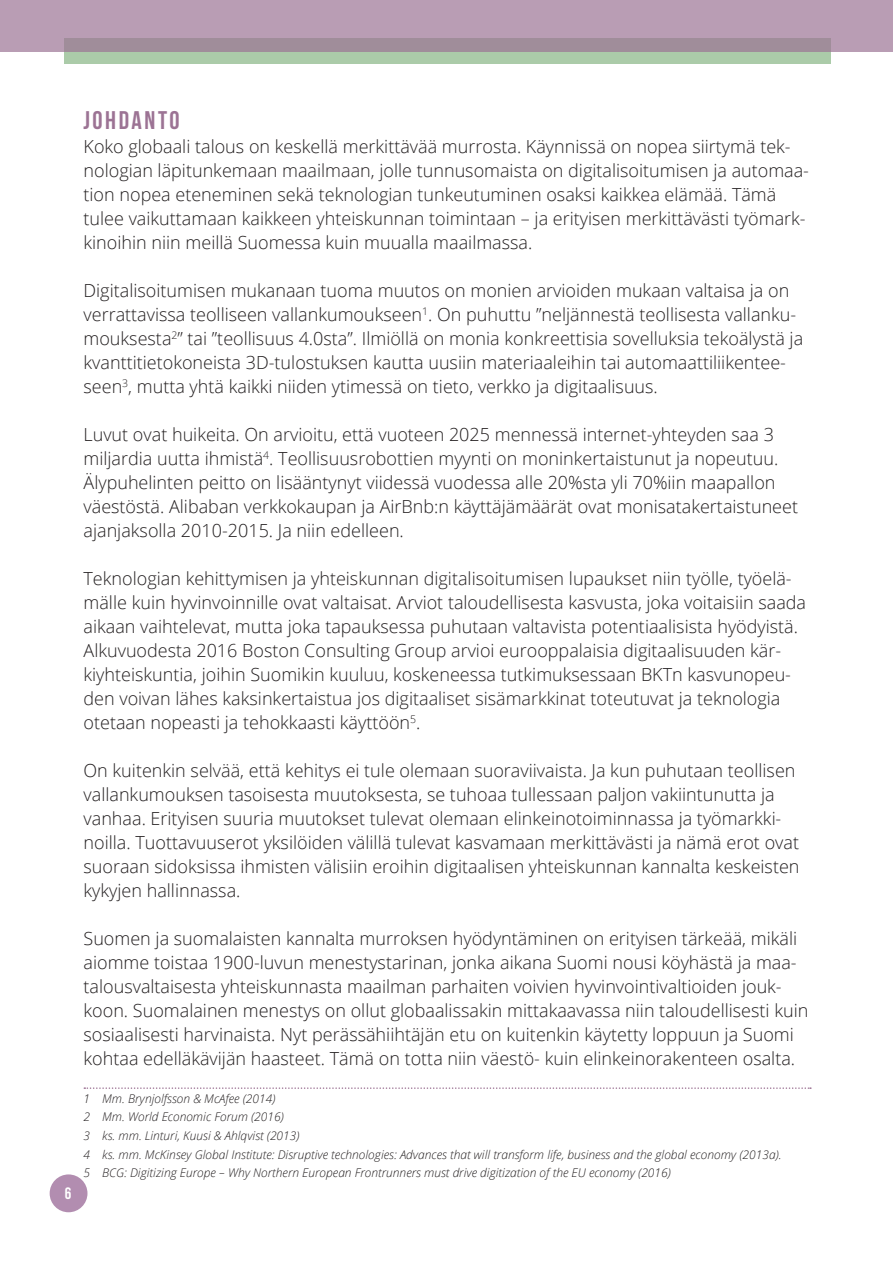
<style>
.page{position:relative;width:893px;height:1263px;background:#fff}
.page>*{position:absolute;margin:0;border:0;box-sizing:border-box;transform-origin:0 0}
.t1{font:25.5px "Bebas Neue";letter-spacing:.1em;color:#9c7394}
.t2{font:300 18px/24px "Open Sans";color:#231f20}
.t3{font:16.5px "Bebas Neue";color:#fff}
.t4{font:italic 300 12px/18.6px "Open Sans";color:#231f20}
</style>
<div class="page">
<svg style="left:84px;top:1087px;width:727px;height:2px"></svg>
<div style="left:50px;top:1174px;width:37px;height:38px;background:#b28db0;border-radius:50%"></div>
<div style="left:64px;top:38px;width:766px;height:26px;background:#abcba9"></div>
<div style="left:0;top:0;width:893px;height:51px;background:linear-gradient(to bottom,#c0a2bc,#a791a1)"></div>
<p class="t3" style="left:65px;top:1184px;width:8px">6</p>
<h1 class="t1" style="left:84px;top:106px;width:98px">JOHDANTO</h1>
<p class="t2" style="left:84px;top:134px;width:727px">Koko globaali talous on keskellä merkittävää murrosta. Käynnissä on nopea siirtymä tek&shy;nologian läpitunkemaan maailmaan, jolle tunnusomaista on digitalisoitumisen ja automaa&shy;tion nopea eteneminen sekä teknologian tunkeutuminen osaksi kaikkea elämää. Tämä tulee vaikuttamaan kaikkeen yhteiskunnan toimintaan – ja erityisen merkittävästi työmark&shy;kinoihin niin meillä Suomessa kuin muualla maailmassa.</p>
<p class="t2" style="left:84px;top:278px;width:721px">Digitalisoitumisen mukanaan tuoma muutos on monien arvioiden mukaan valtaisa ja on verrattavissa teolliseen vallankumoukseen<sup>1</sup>. On puhuttu ”neljännestä teollisesta vallanku&shy;mouksesta<sup>2</sup>” tai ”teollisuus 4.0sta”. Ilmiöllä on monia konkreettisia sovelluksia tekoälystä ja kvanttitietokoneista 3D-tulostuksen kautta uusiin materiaaleihin tai automaattiliikentee&shy;seen<sup>3</sup>, mutta yhtä kaikki niiden ytimessä on tieto, verkko ja digitaalisuus.</p>
<p class="t2" style="left:84px;top:422px;width:716px">Luvut ovat huikeita. On arvioitu, että vuoteen 2025 mennessä internet-yhteyden saa 3 miljardia uutta ihmistä<sup>4</sup>. Teollisuusrobottien myynti on moninkertaistunut ja nopeutuu.<br>Älypuhelinten peitto on lisääntynyt viidessä vuodessa alle 20%sta yli 70%iin maapallon väestöstä. Alibaban verkkokaupan ja AirBnb:n käyttäjämäärät ovat monisatakertaistuneet ajanjaksolla 2010-2015. Ja niin edelleen.</p>
<p class="t2" style="left:84px;top:566px;width:724px">Teknologian kehittymisen ja yhteiskunnan digitalisoitumisen lupaukset niin työlle, työelä&shy;mälle kuin hyvinvoinnille ovat valtaisat. Arviot taloudellisesta kasvusta, joka voitaisiin saada aikaan vaihtelevat, mutta joka tapauksessa puhutaan valtavista potentiaalisista hyödyistä.<br>Alkuvuodesta 2016 Boston Consulting Group arvioi eurooppalaisia digitaalisuuden kär&shy;kiyhteiskuntia, joihin Suomikin kuuluu, koskeneessa tutkimuksessaan BKTn kasvunopeu&shy;den voivan lähes kaksinkertaistua jos digitaaliset sisämarkkinat toteutuvat ja teknologia otetaan nopeasti ja tehokkaasti käyttöön<sup>5</sup>.</p>
<p class="t2" style="left:84px;top:758px;width:717px">On kuitenkin selvää, että kehitys ei tule olemaan suoraviivaista. Ja kun puhutaan teollisen vallankumouksen tasoisesta muutoksesta, se tuhoaa tullessaan paljon vakiintunutta ja vanhaa. Erityisen suuria muutokset tulevat olemaan elinkeinotoiminnassa ja työmarkki&shy;noilla. Tuottavuuserot yksilöiden välillä tulevat kasvamaan merkittävästi ja nämä erot ovat suoraan sidoksissa ihmisten välisiin eroihin digitaalisen yhteiskunnan kannalta keskeisten kykyjen hallinnassa.</p>
<p class="t2" style="left:84px;top:926px;width:726px">Suomen ja suomalaisten kannalta murroksen hyödyntäminen on erityisen tärkeää, mikäli aiomme toistaa 1900-luvun menestystarinan, jonka aikana Suomi nousi köyhästä ja maa&shy;talousvaltaisesta yhteiskunnasta maailman parhaiten voivien hyvinvointivaltioiden jouk&shy;koon. Suomalainen menestys on ollut globaalissakin mittakaavassa niin taloudellisesti kuin sosiaalisesti harvinaista. Nyt perässähiihtäjän etu on kuitenkin käytetty loppuun ja Suomi kohtaa edelläkävijän haasteet. Tämä on totta niin väestö- kuin elinkeinorakenteen osalta.</p>
<p class="t4" style="left:84px;top:1088px;width:699px">1 Mm. Brynjolfsson &amp; McAfee (2014)<br>2 Mm. World Economic Forum (2016)<br>3 ks. mm. Linturi, Kuusi &amp; Ahlqvist (2013)<br>4 ks. mm. McKinsey Global Institute: Disruptive technologies: Advances that will transform life, business and the global economy (2013a).<br>5 BCG: Digitizing Europe – Why Northern European Frontrunners must drive digitization of the EU economy (2016)</p>
</div>
